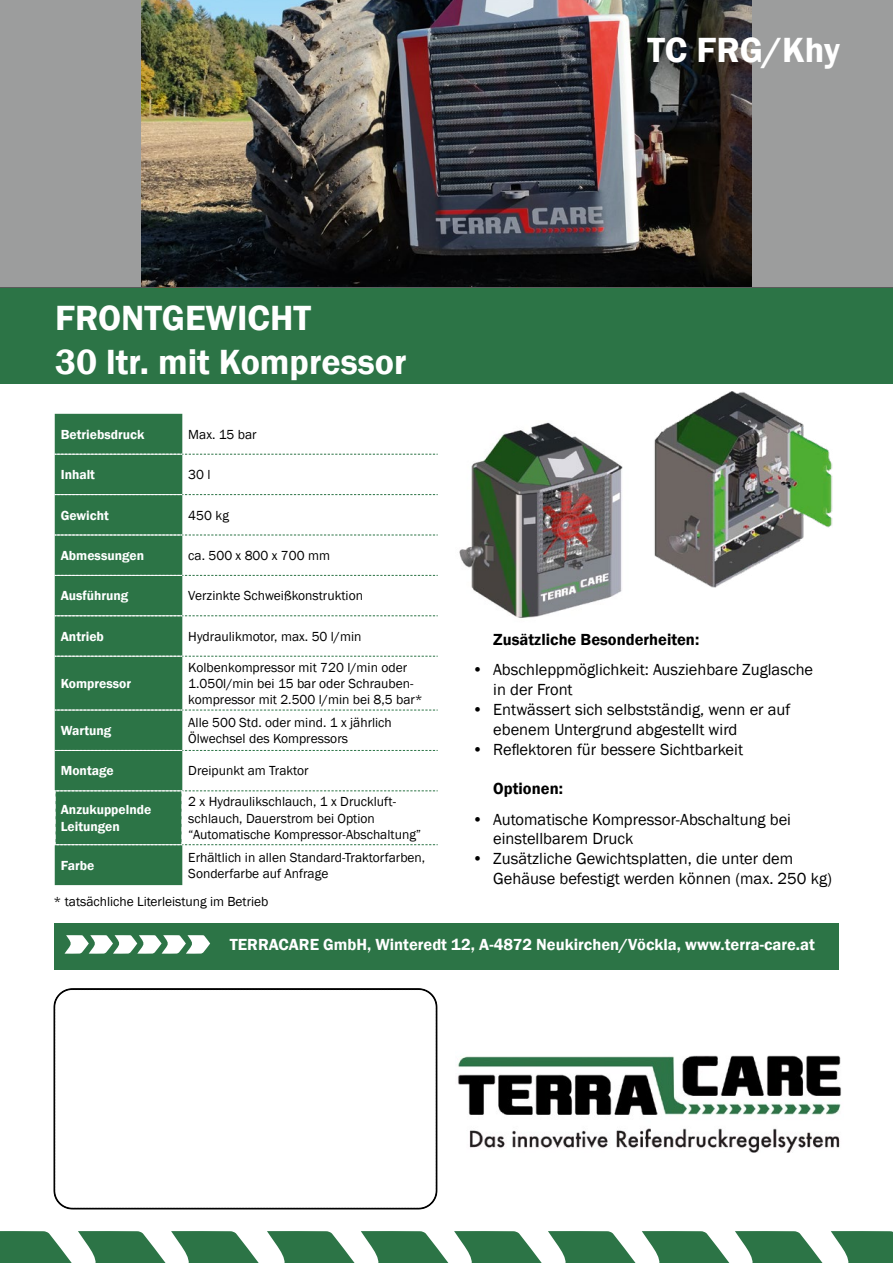
<style>
.page{position:relative;width:893px;height:1263px;background:#fff}
.page>*{position:absolute;margin:0;border:0;box-sizing:border-box;transform-origin:0 0}
.t1{font:600 36px/43.2px "Franklin Gothic";color:#fff}
.t2{font:16.5px/19.8px "Franklin Gothic";color:#000}
.t3{font:600 16.5px "Franklin Gothic";color:#fff}
.t4{font:600 16.5px "Franklin Gothic";color:#000}
.t5{font:13.5px/16.2px "Franklin Gothic";color:#000}
.t6{font:600 13.5px/16.2px "Franklin Gothic";color:#fff}
</style>
<div class="page">
<svg style="left:0;top:1231px;width:893px;height:32px"></svg>
<div style="left:0;top:0;width:893px;height:288px;background:#9c9d9d"></div>
<img style="left:141px;top:0;width:611px;height:287px">
<div style="left:0;top:287px;width:893px;height:96px;background:#2c7446"></div>
<img style="left:459px;top:422px;width:164px;height:196px">
<div style="left:55px;top:414px;width:127px;height:471px;background:#2c7446"></div>
<svg style="left:55px;top:454px;width:383px;height:1px"></svg>
<svg style="left:55px;top:494px;width:383px;height:1px"></svg>
<svg style="left:55px;top:535px;width:383px;height:1px"></svg>
<svg style="left:55px;top:575px;width:383px;height:1px"></svg>
<svg style="left:55px;top:615px;width:383px;height:1px"></svg>
<svg style="left:55px;top:656px;width:383px;height:1px"></svg>
<svg style="left:55px;top:710px;width:383px;height:1px"></svg>
<svg style="left:55px;top:750px;width:383px;height:1px"></svg>
<svg style="left:55px;top:790px;width:383px;height:55px"></svg>
<img style="left:457px;top:1055px;width:384px;height:97px">
<svg style="left:54px;top:989px;width:383px;height:220px"></svg>
<div style="left:54px;top:923px;width:785px;height:47px;background:#2c7446"></div>
<svg style="left:65px;top:935px;width:145px;height:19px"></svg>
<img style="left:654px;top:392px;width:179px;height:196px">
<h1 class="t1" style="left:647px;top:29px;width:194px">TC FRG/Khy</h1>
<h1 class="t1" style="left:55px;top:297px;width:353px">FRONTGEWICHT<br>30 ltr. mit Kompressor</h1>
<p class="t6" style="left:61px;top:426px;width:85px">Betriebsdruck</p>
<p class="t5" style="left:188px;top:426px;width:70px">Max. 15 bar</p>
<p class="t6" style="left:61px;top:467px;width:36px">Inhalt</p>
<p class="t5" style="left:188px;top:467px;width:24px">30 l</p>
<p class="t6" style="left:61px;top:507px;width:50px">Gewicht</p>
<p class="t5" style="left:188px;top:507px;width:42px">450 kg</p>
<p class="t6" style="left:61px;top:547px;width:85px">Abmessungen</p>
<p class="t5" style="left:188px;top:548px;width:143px">ca. 500 x 800 x 700 mm</p>
<p class="t6" style="left:61px;top:588px;width:69px">Ausführung</p>
<p class="t5" style="left:188px;top:588px;width:176px">Verzinkte Schweißkonstruktion</p>
<p class="t6" style="left:61px;top:628px;width:45px">Antrieb</p>
<p class="t5" style="left:188px;top:628px;width:175px">Hydraulikmotor, max. 50 l/min</p>
<p class="t6" style="left:61px;top:675px;width:72px">Kompressor</p>
<p class="t5" style="left:188px;top:659px;width:236px">Kolbenkompressor mit 720 l/min oder<br>1.050l/min bei 15 bar oder Schrauben&shy;kompressor mit 2.500 l/min bei 8,5 bar*</p>
<p class="t6" style="left:61px;top:722px;width:52px">Wartung</p>
<p class="t5" style="left:188px;top:714px;width:205px">Alle 500 Std. oder mind. 1 x jährlich<br>Ölwechsel des Kompressors</p>
<p class="t6" style="left:61px;top:763px;width:55px">Montage</p>
<p class="t5" style="left:188px;top:763px;width:122px">Dreipunkt am Traktor</p>
<p class="t6" style="left:61px;top:802px;width:92px">Anzukuppelnde<br>Leitungen</p>
<p class="t5" style="left:188px;top:794px;width:235px">2 x Hydraulikschlauch, 1 x Druckluft&shy;schlauch, Dauerstrom bei Option “Automatische Kompressor-Abschaltung”</p>
<p class="t6" style="left:61px;top:857px;width:35px">Farbe</p>
<p class="t5" style="left:188px;top:849px;width:238px">Erhältlich in allen Standard-Traktorfarben,<br>Sonderfarbe auf Anfrage</p>
<p class="t5" style="left:54px;top:894px;width:216px">* tatsächliche Literleistung im Betrieb</p>
<p class="t4" style="left:493px;top:629px;width:207px">Zusätzliche Besonderheiten:</p>
<p class="t2" style="left:493px;top:660px;width:321px;text-indent:-21px">• Abschleppmöglichkeit: Ausziehbare Zuglasche in der Front</p>
<p class="t2" style="left:493px;top:700px;width:299px;text-indent:-21px">• Entwässert sich selbstständig, wenn er auf ebenem Untergrund abgestellt wird</p>
<p class="t2" style="left:472px;top:740px;width:273px">• Reflektoren für bessere Sichtbarkeit</p>
<p class="t4" style="left:493px;top:779px;width:71px">Optionen:</p>
<p class="t2" style="left:493px;top:809px;width:299px;text-indent:-21px">• Automatische Kompressor-Abschaltung bei einstellbarem Druck</p>
<p class="t2" style="left:493px;top:849px;width:340px;text-indent:-21px">• Zusätzliche Gewichtsplatten, die unter dem<br>Gehäuse befestigt werden können (max. 250 kg)</p>
<p class="t3" style="left:230px;top:934px;width:587px">TERRACARE GmbH, Winteredt 12, A-4872 Neukirchen/Vöckla, www.terra-care.at</p>
</div>
